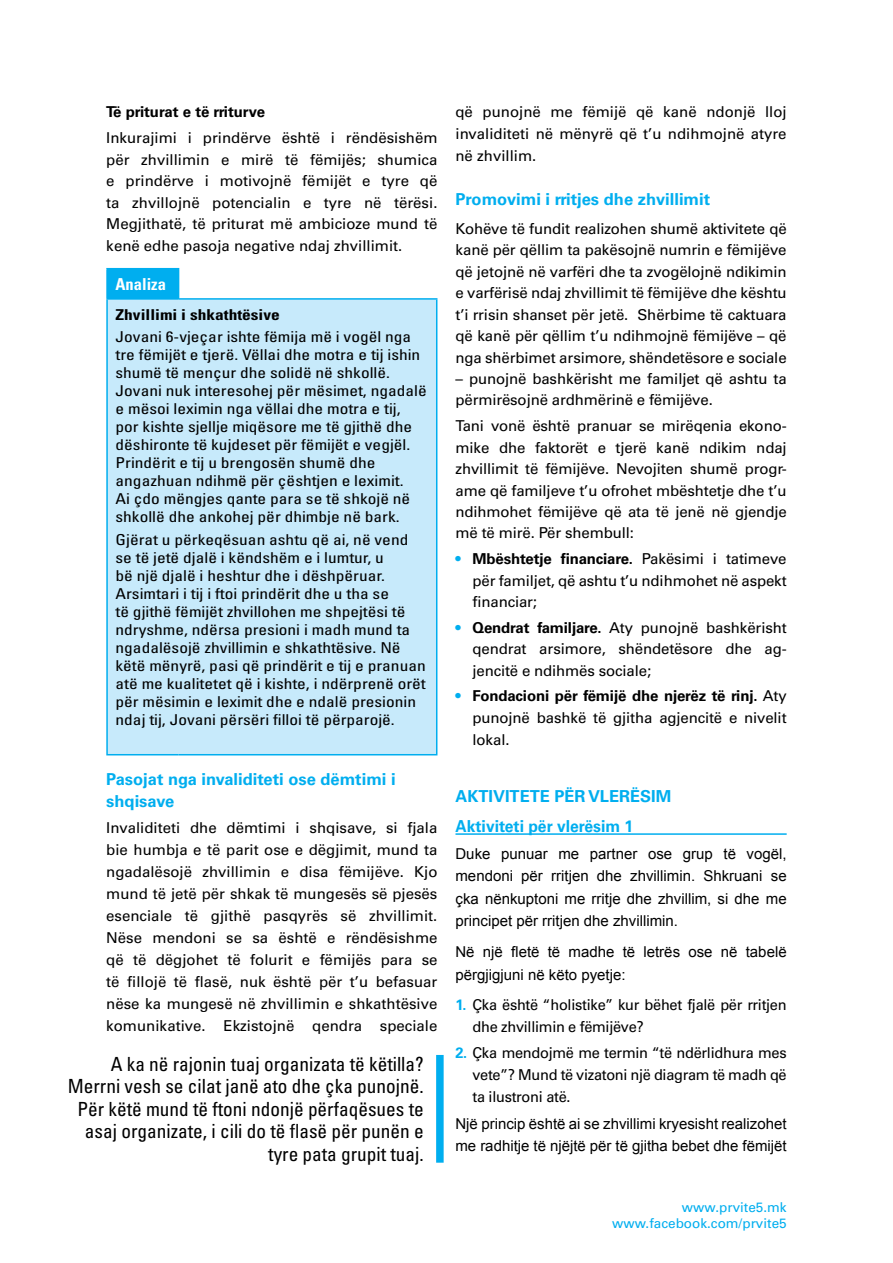
<style>
.page{position:relative;width:893px;height:1263px;background:#fff}
.page>*{position:absolute;margin:0;border:0;box-sizing:border-box;transform-origin:0 0}
.t1{font:condensed 19.5px/22.5px "Univers LTCYR 57";color:#000;text-align:right}
.t2{font:700 16.5px/22.5px "Univers LTCYR 65";color:#00aeef}
.t3{font:16.5px "Univers LTCYR 67 Bold Cond";color:#fff}
.t4{font:15px/21.9px "Univers LTCYR 55 Roman";letter-spacing:-.01em;color:#000;text-align:justify}
.t5{font:condensed 15px/18px "Univers LTCYR 57";color:#000;scale:1.16 1}
.t6{font:15px/22.5px "Arial";color:#000}
.t7{font:700 15px "Univers LTCYR 65";letter-spacing:-.01em;color:#000}
.t8{font:15px "Univers LTCYR 67 Bold Cond";color:#000;scale:1.16 1}
.t9{font:13.5px/16.5px "Univers LTCYR 55 Roman";color:#00aeef;text-align:right}
.s1{color:#00aeef}
.s2{font-family:"Univers LTCYR 55 Roman";font-weight:400}
.s3{font-family:"Univers LTCYR 65";font-weight:700;color:#00aeef}
.s4{font-family:"Univers LTCYR 65";font-weight:700}
</style>
<div class="page">
<div style="left:107px;top:269px;width:72px;height:30px;background:#00aeef"></div>
<div style="left:107px;top:299px;width:330px;height:456px;background:#c7eafb"></div>
<hr style="left:106px;top:268px;width:73px;height:1px;background:#00aeef">
<hr style="left:106px;top:269px;width:2px;height:29px;background:#00aeef">
<hr style="left:106px;top:298px;width:73px;height:2px;background:#00aeef">
<hr style="left:106px;top:300px;width:2px;height:454px;background:#00aeef">
<hr style="left:179px;top:298px;width:258px;height:2px;background:#00aeef">
<hr style="left:436px;top:300px;width:1px;height:454px;background:#00aeef">
<hr style="left:106px;top:754px;width:73px;height:1px;background:#00aeef">
<hr style="left:179px;top:754px;width:258px;height:1px;background:#00aeef">
<hr style="left:455px;top:833px;width:332px;height:2px;background:#00aeef">
<div style="left:436px;top:1055px;width:8px;height:108px;background:#00aeef"></div>
<p class="t7" style="left:106px;top:101px;width:160px">Të priturat e të rriturve</p>
<p class="t4" style="left:106px;top:126px;width:333px">Inkurajimi i prindërve është i rëndësishëm për zhvillimin e mirë të fëmijës; shumica e prindërve i motivojnë fëmijët e tyre që ta zhvillojnë potencialin e tyre në tërësi.<br>Megjithatë, të priturat më ambicioze mund të kenë edhe pasoja negative ndaj zhvillimit.</p>
<p class="t3" style="left:116px;top:274px;width:52px">Analiza</p>
<p class="t8" style="left:116px;top:306px;width:143px">Zhvillimi i shkathtësive</p>
<p class="t5" style="left:116px;top:328px;width:270px">Jovani 6-vjeçar ishte fëmija më i vogël nga tre fëmijët e tjerë. Vëllai dhe motra e tij ishin shumë të mençur dhe solidë në shkollë.<br>Jovani nuk interesohej për mësimet, ngadalë e mësoi leximin nga vëllai dhe motra e tij, por kishte sjellje miqësore me të gjithë dhe dëshironte të kujdeset për fëmijët e vegjël.<br>Prindërit e tij u brengosën shumë dhe angazhuan ndihmë për çështjen e leximit.<br>Ai çdo mëngjes qante para se të shkojë në shkollë dhe ankohej për dhimbje në bark.</p>
<p class="t5" style="left:116px;top:530px;width:269px">Gjërat u përkeqësuan ashtu që ai, në vend se të jetë djalë i këndshëm e i lumtur, u<br>bë një djalë i heshtur dhe i dëshpëruar.<br>Arsimtari i tij i ftoi prindërit dhe u tha se<br>të gjithë fëmijët zhvillohen me shpejtësi të ndryshme, ndërsa presioni i madh mund ta ngadalësojë zhvillimin e shkathtësive. Në këtë mënyrë, pasi që prindërit e tij e pranuan atë me kualitetet që i kishte, i ndërprenë orët për mësimin e leximit dhe e ndalë presionin ndaj tij, Jovani përsëri filloi të përparojë.</p>
<p class="t2" style="left:106px;top:767px;width:291px">Pasojat nga invaliditeti ose dëmtimi i shqisave</p>
<p class="t4" style="left:106px;top:816px;width:333px">Invaliditeti dhe dëmtimi i shqisave, si fjala bie humbja e të parit ose e dëgjimit, mund ta ngadalësojë zhvillimin e disa fëmijëve. Kjo mund të jetë për shkak të mungesës së pjesës esenciale të gjithë pasqyrës së zhvillimit.<br>Nëse mendoni se sa është e rëndësishme që të dëgjohet të folurit e fëmijës para se të fillojë të flasë, nuk është për t’u befasuar nëse ka mungesë në zhvillimin e shkathtësive komunikative. Ekzistojnë qendra speciale</p>
<h1 class="t1" style="left:68px;top:1052px;width:357px">A ka në rajonin tuaj organizata të këtilla?<br>Merrni vesh se cilat janë ato dhe çka punojnë.<br>Për këtë mund të ftoni ndonjë përfaqësues te asaj organizate, i cili do të flasë për punën e tyre pata grupit tuaj.</h1>
<p class="t4" style="left:455px;top:100px;width:333px">që punojnë me fëmijë që kanë ndonjë lloj invaliditeti në mënyrë që t’u ndihmojnë atyre në zhvillim.</p>
<p class="t2" style="left:455px;top:187px;width:256px">Promovimi i rritjes dhe zhvillimit</p>
<p class="t4" style="left:455px;top:217px;width:333px;line-height:21.5px">Kohëve të fundit realizohen shumë aktivitete që kanë për qëllim ta pakësojnë numrin e fëmijëve që jetojnë në varfëri dhe ta zvogëlojnë ndikimin e varfërisë ndaj zhvillimit të fëmijëve dhe kështu t’i rrisin shanset për jetë. Shërbime të caktuara që kanë për qëllim t’u ndihmojnë fëmijëve – që nga shërbimet arsimore, shëndetësore e sociale</p>
<p class="t4" style="left:455px;top:367px;width:333px;line-height:21.5px">– punojnë bashkërisht me familjet që ashtu ta përmirësojnë ardhmërinë e fëmijëve.</p>
<p class="t4" style="left:455px;top:414px;width:333px;line-height:21.5px">Tani vonë është pranuar se mirëqenia ekono&shy;mike dhe faktorët e tjerë kanë ndikim ndaj zhvillimit të fëmijëve. Nevojiten shumë progr&shy;ame që familjeve t’u ofrohet mbështetje dhe t’u ndihmohet fëmijëve që ata të jenë në gjendje më të mirë. Për shembull:</p>
<p class="t7" style="left:455px;top:548px;width:333px"><span class="s1">•</span> Mbështetje financiare. <span class="s2">Pakësimi i tatimeve</span></p>
<p class="t4" style="left:472px;top:569px;width:316px;line-height:21.5px">për familjet, që ashtu t’u ndihmohet në aspekt financiar;</p>
<p class="t4" style="left:472px;top:616px;width:316px;line-height:21.5px;text-indent:-17px"><span class="s3">•</span> <span class="s4">Qendrat familjare.</span> Aty punojnë bashkërisht qendrat arsimore, shëndetësore dhe ag&shy;jencitë e ndihmës sociale;</p>
<p class="t7" style="left:455px;top:685px;width:333px"><span class="s1">•</span> Fondacioni për fëmijë dhe njerëz të rinj. <span class="s2">Aty</span></p>
<p class="t4" style="left:472px;top:706px;width:316px">punojnë bashkë të gjitha agjencitë e nivelit lokal.</p>
<p class="t2" style="left:455px;top:780px;width:217px;line-height:30.2px">Aktivitete për vlerësim<br>Aktiviteti për vlerësim 1</p>
<p class="t6" style="left:455px;top:842px;width:333px;text-align:justify">Duke punuar me partner ose grup të vogël, mendoni për rritjen dhe zhvillimin. Shkruani se çka nënkuptoni me rritje dhe zhvillim, si dhe me principet për rritjen dhe zhvillimin.</p>
<p class="t6" style="left:455px;top:941px;width:333px">Në një fletë të madhe të letrës ose në tabelë përgjigjuni në këto pyetje:</p>
<p class="t4" style="left:472px;top:993px;width:316px;text-indent:-17px"><span class="s3">1.</span> Çka është “holistike” kur bëhet fjalë për rritjen dhe zhvillimin e fëmijëve?</p>
<p class="t4" style="left:472px;top:1041px;width:316px;text-indent:-17px"><span class="s3">2.</span> Çka mendojmë me termin “të ndërlidhura mes vete”? Mund të vizatoni një diagram të madh që ta ilustroni atë.</p>
<p class="t6" style="left:455px;top:1112px;width:333px">Një princip është ai se zhvillimi kryesisht realizohet me radhitje të njëjtë për të gjitha bebet dhe fëmijët</p>
<p class="t9" style="left:612px;top:1198px;width:176px">www.prvite5.mk www.facebook.com/prvite5</p>
</div>
